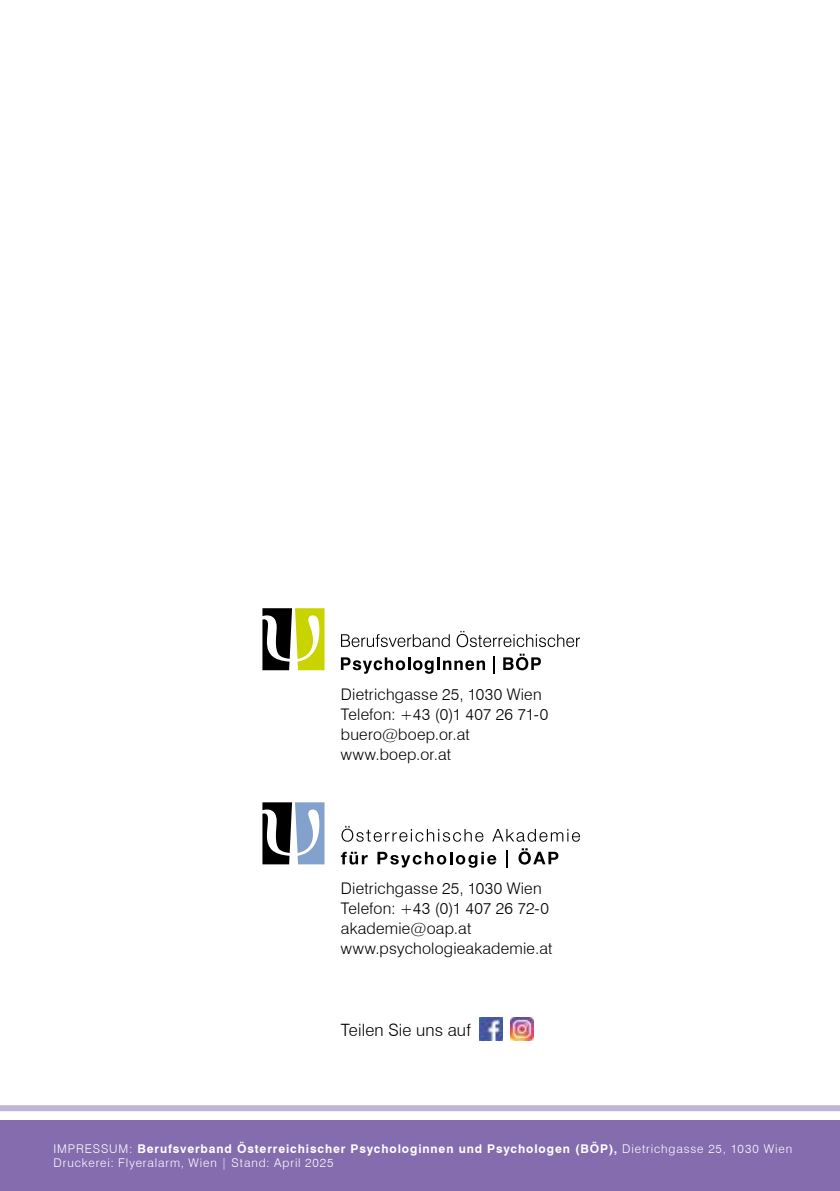
<style>
.page{position:relative;width:840px;height:1191px;background:#fff}
.page>*{position:absolute;margin:0;border:0;box-sizing:border-box;transform-origin:0 0}
.t1{font:300 17px "Swiss 721 BT";letter-spacing:.01em;color:#000}
.t2{font:300 16px/20px "Swiss 721 BT";letter-spacing:.015em;color:#000}
.t3{font:300 12px/14.4px "Swiss 721 BT";letter-spacing:.075em;color:#fff}
.s1{font-weight:700}
</style>
<div class="page">
<div style="left:0;top:1120px;width:839px;height:71px;background:#846cae"></div>
<svg style="left:262px;top:608px;width:62px;height:62px"></svg>
<svg style="left:341px;top:634px;width:108px;height:13px"></svg>
<svg style="left:456px;top:631px;width:123px;height:16px"></svg>
<svg style="left:341px;top:657px;width:143px;height:17px"></svg>
<svg style="left:493px;top:656px;width:1px;height:18px"></svg>
<svg style="left:503px;top:653px;width:37px;height:17px"></svg>
<svg style="left:262px;top:802px;width:62px;height:62px"></svg>
<svg style="left:341px;top:826px;width:142px;height:15px"></svg>
<svg style="left:492px;top:829px;width:87px;height:12px"></svg>
<svg style="left:341px;top:851px;width:26px;height:13px"></svg>
<svg style="left:377px;top:851px;width:119px;height:16px"></svg>
<svg style="left:518px;top:848px;width:40px;height:16px"></svg>
<svg style="left:506px;top:850px;width:2px;height:17px"></svg>
<div style="left:0;top:1105px;width:839px;height:6px;background:#c0b4da"></div>
<img style="left:479px;top:1017px;width:23px;height:23px">
<img style="left:510px;top:1017px;width:23px;height:23px">
<p class="t2" style="left:340px;top:684px;width:209px">Dietrichgasse 25, 1030 Wien<br>Telefon: +43 (0)1 407 26 71-0 buero@boep.or.at www.boep.or.at</p>
<p class="t2" style="left:340px;top:878px;width:213px">Dietrichgasse 25, 1030 Wien<br>Telefon: +43 (0)1 407 26 72-0 akademie@oap.at www.psychologieakademie.at</p>
<p class="t1" style="left:340px;top:1019px;width:131px">Teilen Sie uns auf</p>
<p class="t3" style="left:53px;top:1141px;width:739px">IMPRESSUM: <span class="s1">Berufsverband Österreichischer Psychologinnen und Psychologen (BÖP),</span> Dietrichgasse 25, 1030 Wien<br>Druckerei: Flyeralarm, Wien | Stand: April 2025</p>
</div>
